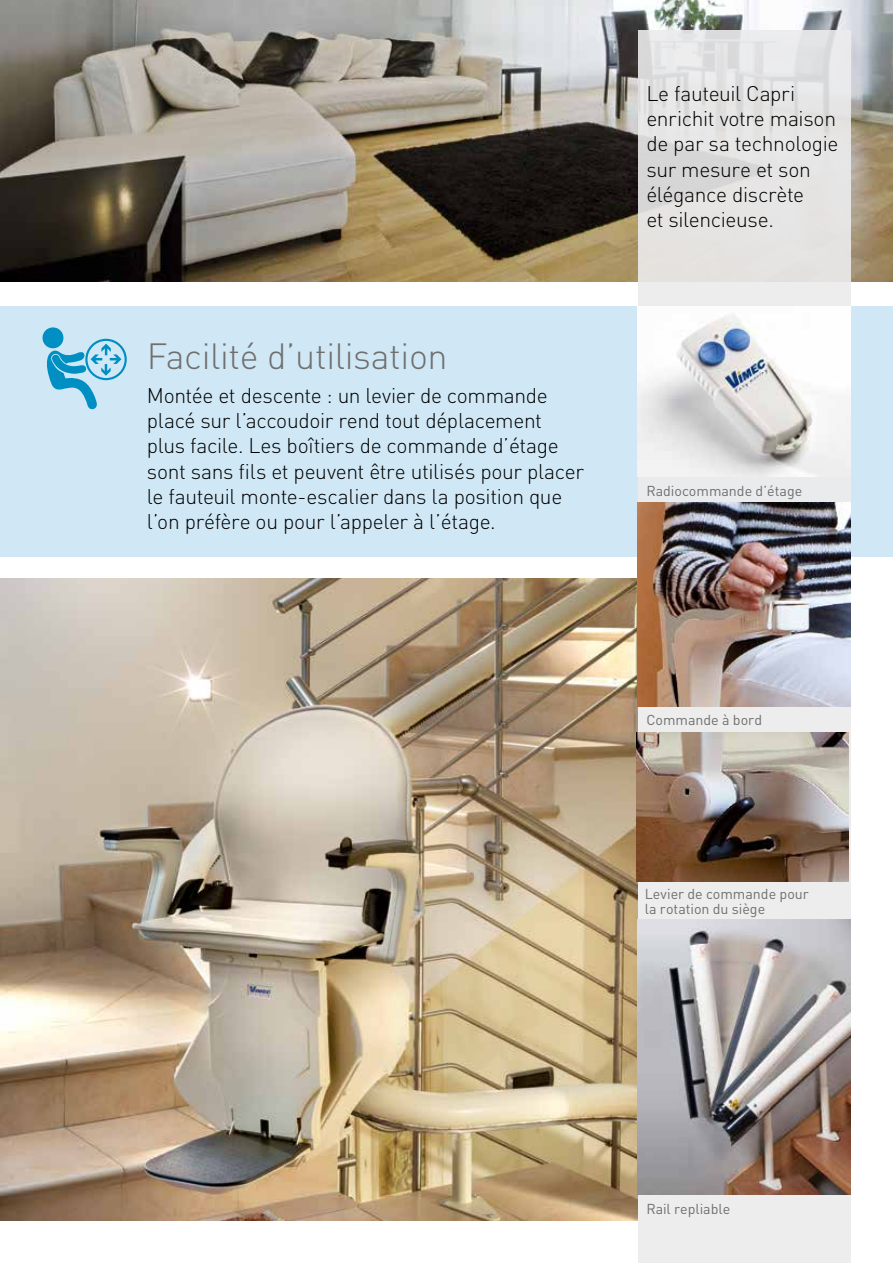
<style>
.page{position:relative;width:893px;height:1263px;background:#fff}
.page>*{position:absolute;margin:0;border:0;box-sizing:border-box;transform-origin:0 0}
.t1{font:300 36px "DIN";letter-spacing:-.01em;color:#6f6f6e}
.t2{font:300 21px/25.2px "DIN";letter-spacing:-.015em;color:#000}
.t3{font:14.25px/15px "DIN";color:#6f6f6e}
</style>
<div class="page">
<div style="left:0;top:306px;width:893px;height:251px;background:#d0e8f5"></div>
<img style="left:0;top:578px;width:638px;height:642px">
<img style="left:0;top:0;width:893px;height:281px">
<div style="left:43px;top:327px;width:20px;height:21px;background:#008fc2;border-radius:50%"></div>
<svg style="left:46px;top:339px;width:81px;height:71px"></svg>
<div style="left:638px;top:30px;width:212px;height:1233px;background:#ececed"></div>
<img style="left:636px;top:732px;width:213px;height:149px">
<img style="left:638px;top:503px;width:212px;height:204px">
<img style="left:638px;top:306px;width:212px;height:170px">
<img style="left:638px;top:920px;width:212px;height:275px">
<h1 class="t1" style="left:147px;top:334px;width:302px">Facilité d’utilisation</h1>
<p class="t2" style="left:147px;top:382px;width:439px">Montée et descente : un levier de commande placé sur l’accoudoir rend tout déplacement plus facile. Les boîtiers de commande d’étage sont sans fils et peuvent être utilisés pour placer le fauteuil monte-escalier dans la position que l’on préfère ou pour l’appeler à l’étage.</p>
<p class="t2" style="left:646px;top:81px;width:194px">Le fauteuil Capri enrichit votre maison de par sa technologie sur mesure et son élégance discrète<br>et silencieuse.</p>
<p class="t3" style="left:646px;top:483px;width:158px">Radiocommande d’étage</p>
<p class="t3" style="left:646px;top:712px;width:117px">Commande à bord</p>
<p class="t3" style="left:645px;top:886px;width:166px">Levier de commande pour la rotation du siège</p>
<p class="t3" style="left:646px;top:1200px;width:85px">Rail repliable</p>
</div>
